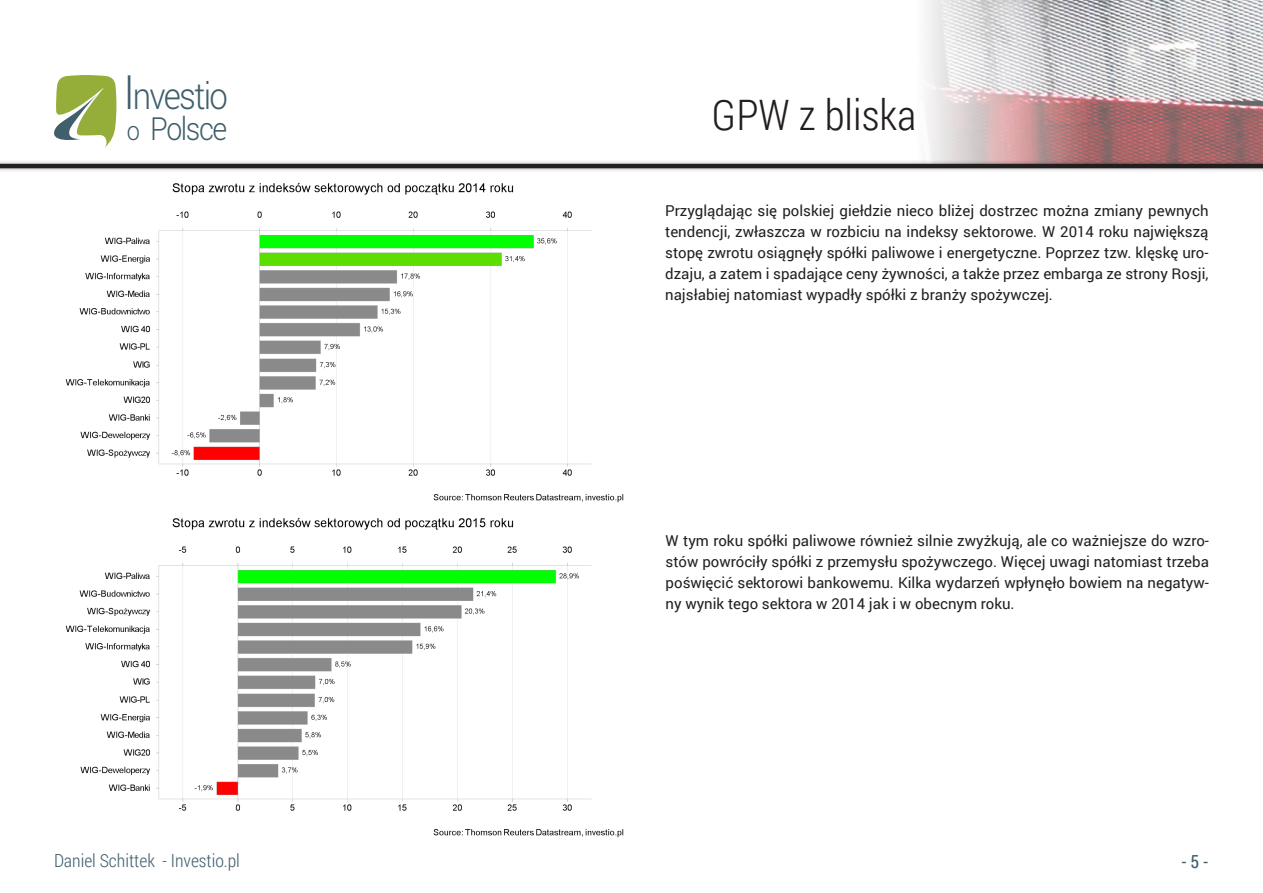
<style>
.page{position:relative;width:1263px;height:893px;background:#fff}
.page>*{position:absolute;margin:0;border:0;box-sizing:border-box;transform-origin:0 0}
.naglowek{font:300 42px "Roboto Condensed";color:#231f20}
.t1{font:300 36.75px "Roboto";letter-spacing:-.05em;color:#405e6b;scale:.9 1}
.t2{font:300 31.8px "Roboto";letter-spacing:-.05em;color:#405e6b;scale:.9 1}
.t3{font:300 18px "Roboto Condensed";color:#42606f}
.t4{font:18px "Roboto Condensed";color:#42606f}
.ramka_tekstowa_obok{font:15px/21px "Roboto";color:#231f20;text-align:justify}
.s1{font-size:47.4px}
.s2{font-size:26.25px}
</style>
<div class="page">
<img style="left:927px;top:0;width:336px;height:159px">
<svg style="left:54px;top:75px;width:63px;height:72px"></svg>
<div style="left:0;top:159px;width:1263px;height:14px;background:#231f20;opacity:.4"></div>
<hr style="left:0;top:164px;width:1263px;height:4px;background:#231f20">
<img style="left:65px;top:182px;width:559px;height:321px">
<img style="left:65px;top:517px;width:559px;height:321px">
<h2 class="t1" style="left:123px;top:70px;width:118px"><span class="s1">I</span>nvestio</h2>
<h3 class="t2" style="left:127px;top:107px;width:113px"><span class="s2">o</span> Polsce</h3>
<p class="naglowek" style="left:712px;top:86px;width:206px">GPW z bliska</p>
<p class="ramka_tekstowa_obok" style="left:665px;top:199px;width:545px">Przyglądając się polskiej giełdzie nieco bliżej dostrzec można zmiany pewnych tendencji, zwłaszcza w rozbiciu na indeksy sektorowe. W 2014 roku największą stopę zwrotu osiągnęły spółki paliwowe i energetyczne. Poprzez tzw. klęskę uro&shy;dzaju, a zatem i spadające ceny żywności, a także przez embarga ze strony Rosji, najsłabiej natomiast wypadły spółki z branży spożywczej.</p>
<p class="ramka_tekstowa_obok" style="left:666px;top:529px;width:545px">W tym roku spółki paliwowe również silnie zwyżkują, ale co ważniejsze do wzro&shy;stów powróciły spółki z przemysłu spożywczego. Więcej uwagi natomiast trzeba poświęcić sektorowi bankowemu. Kilka wydarzeń wpłynęło bowiem na negatyw&shy;ny wynik tego sektora w 2014 jak i w obecnym roku.</p>
<p class="t3" style="left:54px;top:848px;width:187px">Daniel Schittek - Investio.pl</p>
<p class="t4" style="left:1181px;top:849px;width:29px">- 5 -</p>
</div>
